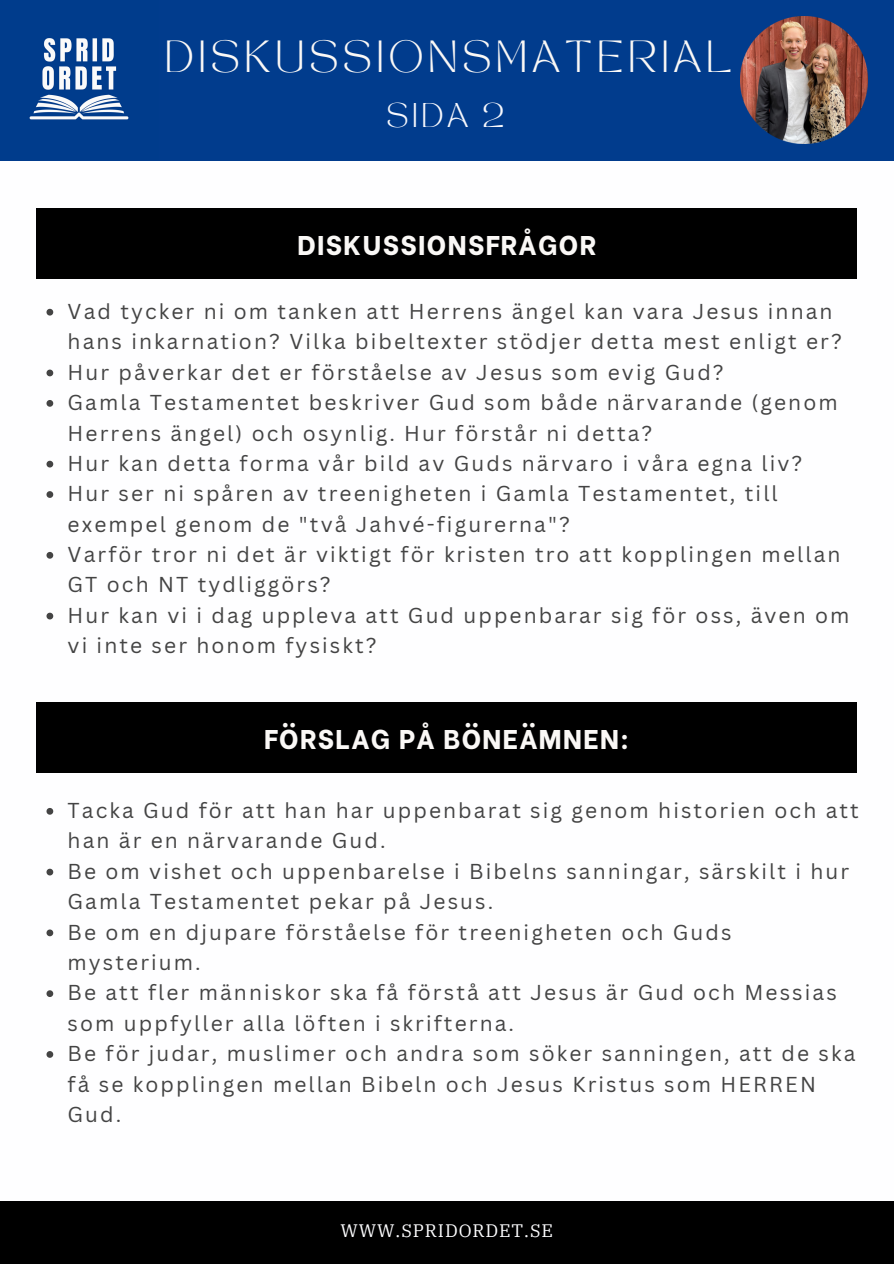
<style>
.page{position:relative;width:894px;height:1264px;background:#fff}
.page>*{position:absolute;margin:0;border:0;box-sizing:border-box;transform-origin:0 0}
.t1{font:31.5px "TAN MONCHERI Regular";letter-spacing:.15em;color:#faf8f6}
.t2{font:800 27px "Be Vietnam";letter-spacing:.05em;color:#faf8f6}
.t3{font:24px "TAN MONCHERI Regular";color:#f7f8fd}
.t4{font:21px/30.3px "Canva Sans";letter-spacing:.1em;color:#444}
.t5{font:18px "IBM Plex Serif";letter-spacing:.05em;color:#fefeff}
</style>
<div class="page">
<div style="left:36px;top:702px;width:821px;height:70px;background:#000"></div>
<svg style="left:46px;top:808px;width:7px;height:6px"></svg>
<svg style="left:46px;top:868px;width:7px;height:7px"></svg>
<svg style="left:46px;top:929px;width:7px;height:7px"></svg>
<svg style="left:46px;top:990px;width:7px;height:7px"></svg>
<svg style="left:46px;top:1051px;width:7px;height:6px"></svg>
<div style="left:36px;top:208px;width:821px;height:71px;background:#000"></div>
<div style="left:0;top:1201px;width:893px;height:62px;background:#000"></div>
<svg style="left:46px;top:309px;width:7px;height:6px"></svg>
<svg style="left:46px;top:369px;width:7px;height:7px"></svg>
<svg style="left:46px;top:400px;width:7px;height:7px"></svg>
<svg style="left:46px;top:461px;width:7px;height:6px"></svg>
<svg style="left:46px;top:491px;width:7px;height:7px"></svg>
<svg style="left:46px;top:552px;width:7px;height:6px"></svg>
<svg style="left:46px;top:612px;width:7px;height:7px"></svg>
<div style="left:0;top:0;width:893px;height:160px;background:#013c8d"></div>
<img style="left:29px;top:38px;width:100px;height:82px">
<img style="left:740px;top:16px;width:127px;height:127px">
<p class="t1" style="left:165px;top:40px;width:568px">DISKUSSIONSMATERIAL</p>
<p class="t3" style="left:386px;top:103px;width:119px">SIDA 2</p>
<p class="t2" style="left:297px;top:223px;width:300px">DISKUSSIONSFRÅGOR</p>
<p class="t4" style="left:68px;top:295px;width:775px">Vad tycker ni om tanken att Herrens ängel kan vara Jesus innan hans inkarnation? Vilka bibeltexter stödjer detta mest enligt er?</p>
<p class="t4" style="left:68px;top:356px;width:657px">Hur påverkar det er förståelse av Jesus som evig Gud?</p>
<p class="t4" style="left:68px;top:387px;width:771px">Gamla Testamentet beskriver Gud som både närvarande (genom<br>Herrens ängel) och osynlig. Hur förstår ni detta?</p>
<p class="t4" style="left:68px;top:447px;width:736px">Hur kan detta forma vår bild av Guds närvaro i våra egna liv?</p>
<h2 class="t4" style="left:68px;top:478px;width:711px">Hur ser ni spåren av treenigheten i Gamla Testamentet, till exempel genom de "två Jahvé-figurerna"?</h2>
<p class="t4" style="left:68px;top:538px;width:774px">Varför tror ni det är viktigt för kristen tro att kopplingen mellan<br>GT och NT tydliggörs?</p>
<p class="t4" style="left:68px;top:599px;width:783px">Hur kan vi i dag uppleva att Gud uppenbarar sig för oss, även om vi inte ser honom fysiskt?</p>
<p class="t2" style="left:264px;top:716px;width:367px">FÖRSLAG PÅ BÖNEÄMNEN:</p>
<p class="t4" style="left:68px;top:794px;width:792px">Tacka Gud för att han har uppenbarat sig genom historien och att han är en närvarande Gud.</p>
<h1 class="t4" style="left:68px;top:855px;width:782px">Be om vishet och uppenbarelse i Bibelns sanningar, särskilt i hur<br>Gamla Testamentet pekar på Jesus.</h1>
<h3 class="t4" style="left:68px;top:916px;width:665px">Be om en djupare förståelse för treenigheten och Guds mysterium.</h3>
<h2 class="t4" style="left:68px;top:977px;width:770px">Be att fler människor ska få förstå att Jesus är Gud och Messias som uppfyller alla löften i skrifterna.</h2>
<p class="t4" style="left:68px;top:1037px;width:789px">Be för judar, muslimer och andra som söker sanningen, att de ska få se kopplingen mellan Bibeln och Jesus Kristus som HERREN<br>Gud.</p>
<p class="t5" style="left:340px;top:1218px;width:214px">WWW.SPRIDORDET.SE</p>
</div>
